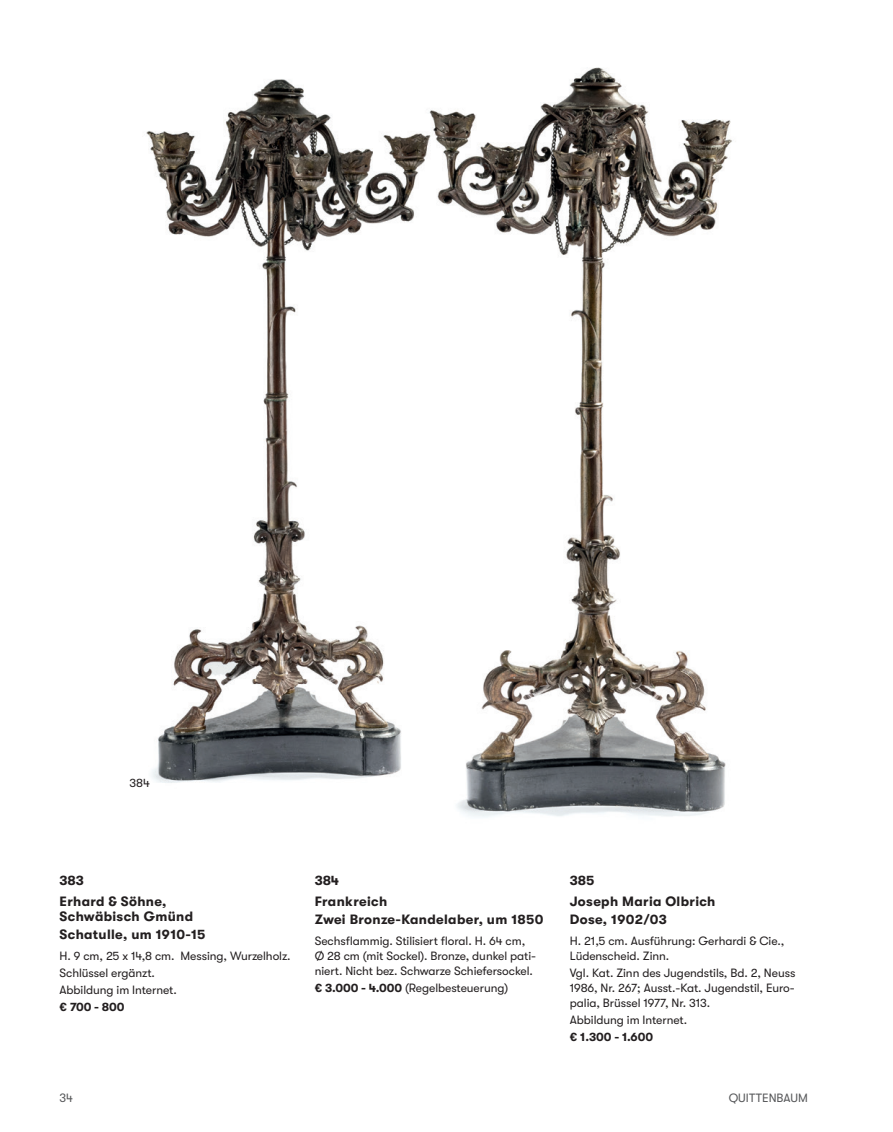
<style>
.page{position:relative;width:893px;height:1132px;background:#fff}
.page>*{position:absolute;margin:0;border:0;box-sizing:border-box;transform-origin:0 0}
.Objekt{font:700 13.5px "GT Walsheim";letter-spacing:.025em;color:#231f20}
.Hersteller{font:700 13.5px/15px "GT Walsheim";letter-spacing:.025em;color:#231f20}
.Fließ_neu{font:12px/15px "GT Walsheim";letter-spacing:-.005em;color:#231f20}
.Fließ_neu-2{font:700 12px "GT Walsheim";letter-spacing:-.005em;color:#231f20}
.t1{font:12px "GT Walsheim";letter-spacing:.005em;color:#57585a}
.s1{font-weight:700}
</style>
<div class="page">
<img style="left:146px;top:67px;width:586px;height:750px">
<p class="Fließ_neu" style="left:129px;top:775px;width:22px">384</p>
<p class="Objekt" style="left:60px;top:872px;width:26px">383</p>
<p class="Hersteller" style="left:60px;top:894px;width:135px">Erhard &amp; Söhne,<br>Schwäbisch Gmünd</p>
<p class="Objekt" style="left:60px;top:926px;width:148px">Schatulle, um 1910-15</p>
<p class="Fließ_neu" style="left:60px;top:948px;width:233px">H. 9 cm, 25 x 14,8 cm. Messing, Wurzelholz.</p>
<p class="Fließ_neu" style="left:60px;top:965px;width:97px">Schlüssel ergänzt.</p>
<p class="Fließ_neu" style="left:60px;top:982px;width:119px">Abbildung im Internet.</p>
<p class="Fließ_neu-2" style="left:60px;top:1000px;width:67px">€ 700 - 800</p>
<p class="Objekt" style="left:315px;top:872px;width:26px">384</p>
<p class="Hersteller" style="left:315px;top:894px;width:74px">Frankreich</p>
<p class="Objekt" style="left:315px;top:911px;width:230px">Zwei Bronze-Kandelaber, um 1850</p>
<p class="Fließ_neu" style="left:315px;top:933px;width:223px">Sechsflammig. Stilisiert floral. H. 64 cm,<br>Ø 28 cm (mit Sockel). Bronze, dunkel pati&shy;niert. Nicht bez. Schwarze Schiefersockel.</p>
<p class="Fließ_neu" style="left:315px;top:980px;width:195px"><span class="s1">€ 3.000 - 4.000</span> (Regelbesteuerung)</p>
<p class="Objekt" style="left:570px;top:872px;width:26px">385</p>
<p class="Hersteller" style="left:570px;top:894px;width:147px">Joseph Maria Olbrich</p>
<p class="Objekt" style="left:570px;top:911px;width:99px">Dose, 1902/03</p>
<p class="Fließ_neu" style="left:570px;top:933px;width:216px">H. 21,5 cm. Ausführung: Gerhardi &amp; Cie.,<br>Lüdenscheid. Zinn.</p>
<p class="Fließ_neu" style="left:570px;top:965px;width:227px;text-align:justify">Vgl. Kat. Zinn des Jugendstils, Bd. 2, Neuss 1986, Nr. 267; Ausst.-Kat. Jugendstil, Euro&shy;palia, Brüssel 1977, Nr. 313.</p>
<p class="Fließ_neu" style="left:570px;top:1012px;width:119px">Abbildung im Internet.</p>
<p class="Fließ_neu-2" style="left:570px;top:1030px;width:85px">€ 1.300 - 1.600</p>
<p class="t1" style="left:60px;top:1090px;width:15px">34</p>
<p class="t1" style="left:729px;top:1090px;width:81px">QUITTENBAUM</p>
</div>
